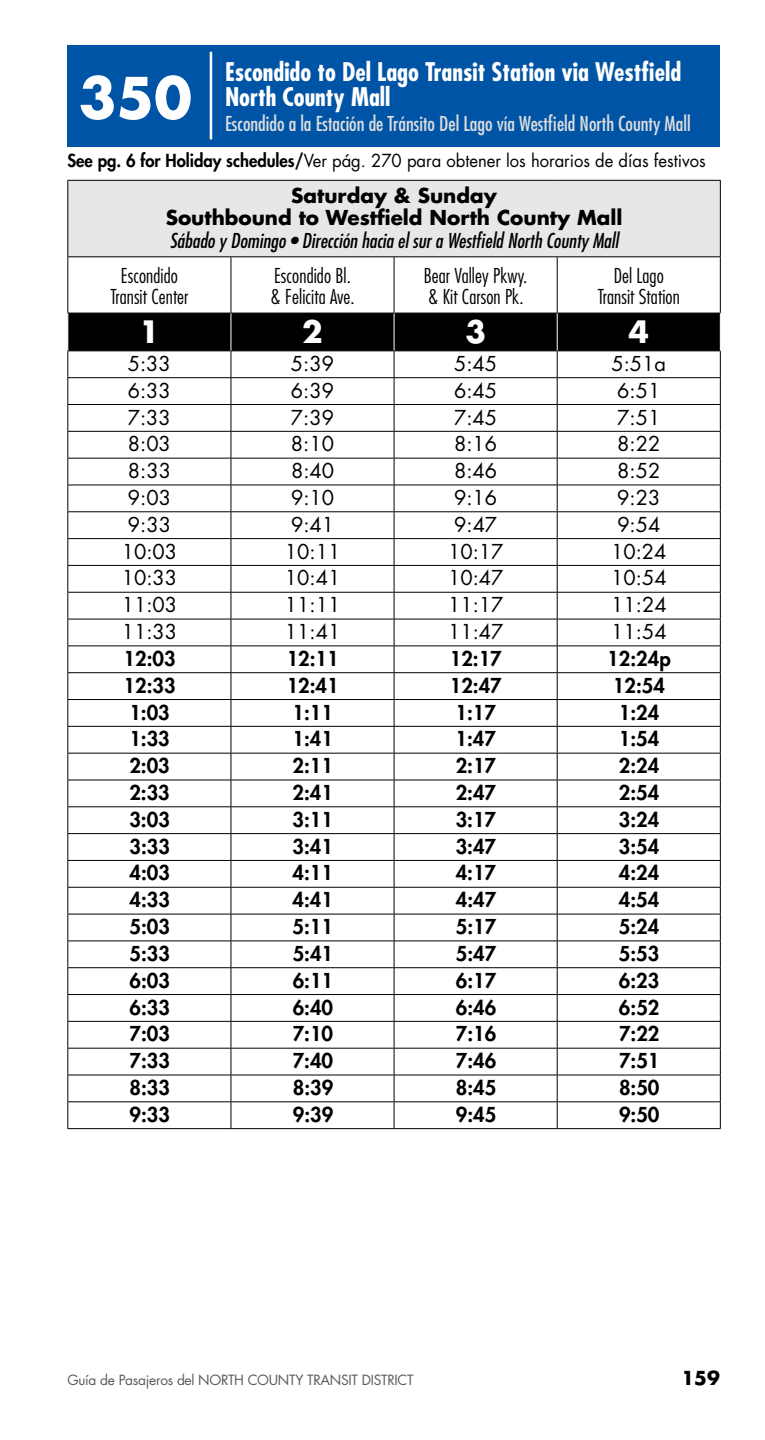
<style>
.page{position:relative;width:765px;height:1440px;background:#fff}
.page>*{position:absolute;margin:0;border:0;box-sizing:border-box;transform-origin:0 0}
.t1{font:700 55px "Futura Std";color:#fff}
.t2{font:700 30px "Futura Std";color:#fff}
.t3{font:700 condensed 25px/25px "Futura Std";color:#fff}
.t4{font:800 20px "Futura Std";color:#000}
.t5{font:20px "Futura Std";color:#000}
.t6{font:300 condensed 20px/21.2px "Futura Std";letter-spacing:.005em;color:#000;text-align:center}
.t7{font:condensed 20px "Futura Std";color:#dcddde}
.t8{font:italic condensed 20px "Futura Std";color:#000}
.t9{font:700 20px/22.5px "Futura Std";color:#000;text-align:center}
.t10{font:700 18.75px "Futura Std";color:#000}
.t11{font:17.5px "Futura Std";color:#000;scale:.95 1}
.t12{font:13.75px "Futura Std";letter-spacing:-.02em;color:#58595b}
.s1{font-weight:800}
</style>
<div class="page">
<div style="left:68px;top:180px;width:652px;height:77px;background:#e6e7e8"></div>
<hr style="left:720px;top:181px;width:1px;height:76px;background:#000">
<hr style="left:68px;top:180px;width:163px;height:1px;background:#000">
<hr style="left:67px;top:181px;width:1px;height:76px;background:#000">
<hr style="left:231px;top:180px;width:163px;height:1px;background:#000">
<hr style="left:394px;top:180px;width:163px;height:1px;background:#000">
<hr style="left:557px;top:180px;width:164px;height:1px;background:#000">
<hr style="left:68px;top:256px;width:163px;height:1px;background:#000">
<hr style="left:67px;top:257px;width:1px;height:56px;background:#000">
<hr style="left:231px;top:256px;width:163px;height:1px;background:#000">
<hr style="left:231px;top:257px;width:1px;height:56px;background:#000">
<hr style="left:394px;top:256px;width:163px;height:1px;background:#000">
<hr style="left:394px;top:257px;width:1px;height:56px;background:#000">
<hr style="left:557px;top:256px;width:164px;height:1px;background:#000">
<hr style="left:557px;top:257px;width:1px;height:56px;background:#000">
<hr style="left:720px;top:257px;width:1px;height:56px;background:#000">
<svg style="left:67px;top:313px;width:654px;height:815px"></svg>
<hr style="left:68px;top:1128px;width:163px;height:1px;background:#000">
<hr style="left:231px;top:1128px;width:163px;height:1px;background:#000">
<hr style="left:394px;top:1128px;width:163px;height:1px;background:#000">
<hr style="left:557px;top:1128px;width:164px;height:1px;background:#000">
<hr style="left:67px;top:313px;width:1px;height:38px;background:#fff">
<hr style="left:231px;top:313px;width:1px;height:38px;background:#fff">
<hr style="left:394px;top:313px;width:1px;height:38px;background:#fff">
<hr style="left:557px;top:313px;width:1px;height:38px;background:#fff">
<hr style="left:720px;top:313px;width:1px;height:38px;background:#fff">
<div style="left:68px;top:45px;width:652px;height:101px;background:#0054a6"></div>
<hr style="left:210px;top:52px;width:2px;height:87px;background:#fff">
<h1 class="t1" style="left:79px;top:61px;width:115px">350</h1>
<p class="t3" style="left:225px;top:59px;width:458px">Escondido to Del Lago Transit Station via Westfield<br>North County Mall</p>
<p class="t7" style="left:225px;top:112px;width:467px">Escondido a la Estación de Tránsito Del Lago vía Westfield North County Mall</p>
<p class="t11" style="left:68px;top:150px;width:673px"><span class="s1">See pg. 6 for Holiday schedules/</span>Ver pág. 270 para obtener los horarios de días festivos</p>
<p class="t9" style="left:166px;top:184px;width:458px">Saturday &amp; Sunday<br>Southbound to Westfield North County Mall</p>
<p class="t8" style="left:170px;top:228px;width:450px">Sábado y Domingo • Dirección hacia el sur a Westfield North County Mall</p>
<p class="t6" style="left:110px;top:265px;width:79px">Escondido<br>Transit Center</p>
<p class="t6" style="left:270px;top:265px;width:86px;text-align:left">Escondido Bl. &amp; Felicita Ave.</p>
<p class="t6" style="left:424px;top:265px;width:105px;text-align:left">Bear Valley Pkwy. &amp; Kit Carson Pk.</p>
<p class="t6" style="left:598px;top:265px;width:84px">Del Lago<br>Transit Station</p>
<h2 class="t2" style="left:139px;top:312px;width:22px">1</h2>
<h2 class="t2" style="left:302px;top:312px;width:22px">2</h2>
<h2 class="t2" style="left:465px;top:312px;width:22px">3</h2>
<h2 class="t2" style="left:629px;top:312px;width:22px">4</h2>
<p class="t5" style="left:128px;top:351px;width:45px">5:33</p>
<p class="t5" style="left:291px;top:351px;width:45px">5:39</p>
<p class="t5" style="left:454px;top:351px;width:45px">5:45</p>
<p class="t5" style="left:611px;top:351px;width:56px">5:51a</p>
<p class="t5" style="left:128px;top:378px;width:45px">6:33</p>
<p class="t5" style="left:291px;top:378px;width:45px">6:39</p>
<p class="t5" style="left:454px;top:378px;width:45px">6:45</p>
<p class="t5" style="left:617px;top:378px;width:45px">6:51</p>
<p class="t5" style="left:128px;top:404px;width:45px">7:33</p>
<p class="t5" style="left:291px;top:404px;width:45px">7:39</p>
<p class="t5" style="left:454px;top:404px;width:45px">7:45</p>
<p class="t5" style="left:617px;top:404px;width:45px">7:51</p>
<p class="t5" style="left:128px;top:431px;width:45px">8:03</p>
<p class="t5" style="left:291px;top:431px;width:45px">8:10</p>
<p class="t5" style="left:454px;top:431px;width:45px">8:16</p>
<p class="t5" style="left:617px;top:431px;width:45px">8:22</p>
<p class="t5" style="left:128px;top:458px;width:45px">8:33</p>
<p class="t5" style="left:291px;top:458px;width:45px">8:40</p>
<p class="t5" style="left:454px;top:458px;width:45px">8:46</p>
<p class="t5" style="left:617px;top:458px;width:45px">8:52</p>
<p class="t5" style="left:128px;top:485px;width:45px">9:03</p>
<p class="t5" style="left:291px;top:485px;width:45px">9:10</p>
<p class="t5" style="left:454px;top:485px;width:45px">9:16</p>
<p class="t5" style="left:617px;top:485px;width:45px">9:23</p>
<p class="t5" style="left:128px;top:512px;width:45px">9:33</p>
<p class="t5" style="left:291px;top:512px;width:45px">9:41</p>
<p class="t5" style="left:454px;top:512px;width:45px">9:47</p>
<p class="t5" style="left:617px;top:512px;width:45px">9:54</p>
<p class="t5" style="left:122px;top:538px;width:57px">10:03</p>
<p class="t5" style="left:285px;top:538px;width:57px">10:11</p>
<p class="t5" style="left:448px;top:538px;width:57px">10:17</p>
<p class="t5" style="left:611px;top:538px;width:57px">10:24</p>
<p class="t5" style="left:122px;top:565px;width:57px">10:33</p>
<p class="t5" style="left:285px;top:565px;width:57px">10:41</p>
<p class="t5" style="left:448px;top:565px;width:57px">10:47</p>
<p class="t5" style="left:611px;top:565px;width:57px">10:54</p>
<p class="t5" style="left:122px;top:592px;width:57px">11:03</p>
<p class="t5" style="left:285px;top:592px;width:57px">11:11</p>
<p class="t5" style="left:448px;top:592px;width:57px">11:17</p>
<p class="t5" style="left:611px;top:592px;width:57px">11:24</p>
<p class="t5" style="left:122px;top:619px;width:57px">11:33</p>
<p class="t5" style="left:285px;top:619px;width:57px">11:41</p>
<p class="t5" style="left:448px;top:619px;width:57px">11:47</p>
<p class="t5" style="left:611px;top:619px;width:57px">11:54</p>
<p class="t4" style="left:124px;top:646px;width:54px">12:03</p>
<p class="t4" style="left:287px;top:646px;width:54px">12:11</p>
<p class="t4" style="left:450px;top:646px;width:54px">12:17</p>
<p class="t4" style="left:607px;top:646px;width:65px">12:24p</p>
<p class="t4" style="left:124px;top:673px;width:54px">12:33</p>
<p class="t4" style="left:287px;top:673px;width:54px">12:41</p>
<p class="t4" style="left:450px;top:673px;width:54px">12:47</p>
<p class="t4" style="left:613px;top:673px;width:54px">12:54</p>
<p class="t4" style="left:129px;top:699px;width:42px">1:03</p>
<p class="t4" style="left:292px;top:699px;width:42px">1:11</p>
<p class="t4" style="left:456px;top:699px;width:42px">1:17</p>
<p class="t4" style="left:619px;top:699px;width:42px">1:24</p>
<p class="t4" style="left:129px;top:726px;width:42px">1:33</p>
<p class="t4" style="left:293px;top:726px;width:42px">1:41</p>
<p class="t4" style="left:456px;top:726px;width:42px">1:47</p>
<p class="t4" style="left:619px;top:726px;width:42px">1:54</p>
<p class="t4" style="left:129px;top:753px;width:42px">2:03</p>
<p class="t4" style="left:293px;top:753px;width:42px">2:11</p>
<p class="t4" style="left:456px;top:753px;width:42px">2:17</p>
<p class="t4" style="left:619px;top:753px;width:42px">2:24</p>
<p class="t4" style="left:129px;top:780px;width:42px">2:33</p>
<p class="t4" style="left:293px;top:780px;width:42px">2:41</p>
<p class="t4" style="left:456px;top:780px;width:42px">2:47</p>
<p class="t4" style="left:619px;top:780px;width:42px">2:54</p>
<p class="t4" style="left:129px;top:807px;width:42px">3:03</p>
<p class="t4" style="left:293px;top:807px;width:42px">3:11</p>
<p class="t4" style="left:456px;top:807px;width:42px">3:17</p>
<p class="t4" style="left:619px;top:807px;width:42px">3:24</p>
<p class="t4" style="left:129px;top:834px;width:42px">3:33</p>
<p class="t4" style="left:293px;top:834px;width:42px">3:41</p>
<p class="t4" style="left:456px;top:834px;width:42px">3:47</p>
<p class="t4" style="left:619px;top:834px;width:42px">3:54</p>
<p class="t4" style="left:129px;top:860px;width:42px">4:03</p>
<p class="t4" style="left:293px;top:860px;width:42px">4:11</p>
<p class="t4" style="left:456px;top:860px;width:42px">4:17</p>
<p class="t4" style="left:619px;top:860px;width:42px">4:24</p>
<p class="t4" style="left:129px;top:887px;width:42px">4:33</p>
<p class="t4" style="left:293px;top:887px;width:42px">4:41</p>
<p class="t4" style="left:456px;top:887px;width:42px">4:47</p>
<p class="t4" style="left:619px;top:887px;width:42px">4:54</p>
<p class="t4" style="left:130px;top:914px;width:42px">5:03</p>
<p class="t4" style="left:293px;top:914px;width:42px">5:11</p>
<p class="t4" style="left:456px;top:914px;width:42px">5:17</p>
<p class="t4" style="left:619px;top:914px;width:42px">5:24</p>
<p class="t4" style="left:130px;top:941px;width:42px">5:33</p>
<p class="t4" style="left:293px;top:941px;width:42px">5:41</p>
<p class="t4" style="left:456px;top:941px;width:42px">5:47</p>
<p class="t4" style="left:619px;top:941px;width:42px">5:53</p>
<p class="t4" style="left:130px;top:968px;width:42px">6:03</p>
<p class="t4" style="left:293px;top:968px;width:42px">6:11</p>
<p class="t4" style="left:456px;top:968px;width:42px">6:17</p>
<p class="t4" style="left:619px;top:968px;width:42px">6:23</p>
<p class="t4" style="left:130px;top:995px;width:42px">6:33</p>
<p class="t4" style="left:293px;top:995px;width:42px">6:40</p>
<p class="t4" style="left:456px;top:995px;width:42px">6:46</p>
<p class="t4" style="left:619px;top:995px;width:42px">6:52</p>
<p class="t4" style="left:130px;top:1021px;width:42px">7:03</p>
<p class="t4" style="left:293px;top:1021px;width:42px">7:10</p>
<p class="t4" style="left:456px;top:1021px;width:42px">7:16</p>
<p class="t4" style="left:619px;top:1021px;width:42px">7:22</p>
<p class="t4" style="left:130px;top:1048px;width:42px">7:33</p>
<p class="t4" style="left:293px;top:1048px;width:42px">7:40</p>
<p class="t4" style="left:456px;top:1048px;width:42px">7:46</p>
<p class="t4" style="left:619px;top:1048px;width:42px">7:51</p>
<p class="t4" style="left:130px;top:1075px;width:42px">8:33</p>
<p class="t4" style="left:293px;top:1075px;width:42px">8:39</p>
<p class="t4" style="left:456px;top:1075px;width:42px">8:45</p>
<p class="t4" style="left:619px;top:1075px;width:42px">8:50</p>
<p class="t4" style="left:130px;top:1102px;width:42px">9:33</p>
<p class="t4" style="left:293px;top:1102px;width:42px">9:39</p>
<p class="t4" style="left:456px;top:1102px;width:42px">9:45</p>
<p class="t4" style="left:619px;top:1102px;width:42px">9:50</p>
<p class="t12" style="left:68px;top:1372px;width:348px">Guía de Pasajeros del NORTH COUNTY TRANSIT DISTRICT</p>
<p class="t10" style="left:681px;top:1366px;width:40px">159</p>
</div>
